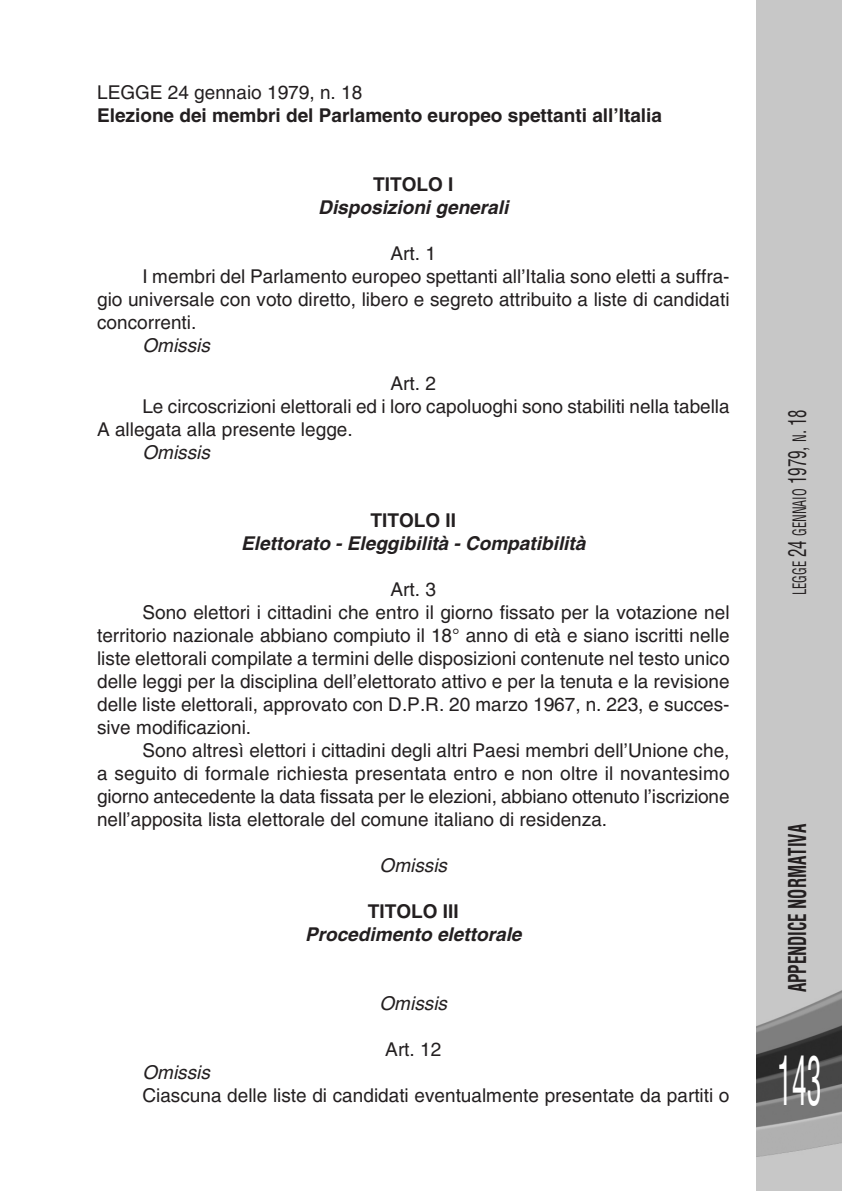
<style>
.page{position:relative;width:842px;height:1191px;background:#fff}
.page>*{position:absolute;margin:0;border:0;box-sizing:border-box;transform-origin:0 0}
.t1{font:condensed 66px "Helvetica";color:#fff;scale:.45 1}
.t2{font:700 condensed 24px "Helvetica";color:#231f20;scale:.7 1}
.t3{font:19px/23px "Helvetica";color:#231f20;text-align:justify}
.t4{font:700 19px "Helvetica";color:#231f20}
.t5{font:italic 700 19px "Helvetica";color:#231f20}
.t6{font:italic 19px "Helvetica";color:#231f20}
.t7{font:condensed 18px "Helvetica";color:#231f20;scale:.7 1}
.s1{font-size:24px}
</style>
<div class="page">
<img style="left:757px;top:0;width:85px;height:1191px">
<p class="t3" style="left:97px;top:81px;width:267px">LEGGE 24 gennaio 1979, n. 18</p>
<p class="t4" style="left:97px;top:104px;width:566px">Elezione dei membri del Parlamento europeo spettanti all’Italia</p>
<p class="t4" style="left:373px;top:173px;width:82px">TITOLO I</p>
<p class="t5" style="left:318px;top:196px;width:192px">Disposizioni generali</p>
<p class="t3" style="left:391px;top:242px;width:47px">Art. 1</p>
<p class="t3" style="left:97px;top:265px;width:634px;text-indent:45px">I membri del Parlamento europeo spettanti all’Italia sono eletti a suffra&shy;gio universale con voto diretto, libero e segreto attribuito a liste di candidati concorrenti.</p>
<p class="t6" style="left:142px;top:334px;width:69px">Omissis</p>
<p class="t3" style="left:391px;top:371px;width:47px">Art. 2</p>
<p class="t3" style="left:142px;top:394px;width:589px">Le circoscrizioni elettorali ed i loro capoluoghi sono stabiliti nella tabella</p>
<p class="t3" style="left:97px;top:417px;width:257px">A allegata alla presente legge.</p>
<p class="t6" style="left:142px;top:441px;width:69px">Omissis</p>
<p class="t4" style="left:371px;top:510px;width:87px">TITOLO II</p>
<p class="t5" style="left:241px;top:533px;width:346px">Elettorato - Eleggibilità - Compatibilità</p>
<p class="t3" style="left:391px;top:578px;width:47px">Art. 3</p>
<p class="t3" style="left:97px;top:601px;width:634px;text-indent:45px">Sono elettori i cittadini che entro il giorno fissato per la votazione nel territorio nazionale abbiano compiuto il 18° anno di età e siano iscritti nelle liste elettorali compilate a termini delle disposizioni contenute nel testo unico delle leggi per la disciplina dell’elettorato attivo e per la tenuta e la revisione delle liste elettorali, approvato con D.P.R. 20 marzo 1967, n. 223, e succes&shy;sive modificazioni.</p>
<p class="t3" style="left:97px;top:739px;width:634px;text-indent:45px">Sono altresì elettori i cittadini degli altri Paesi membri dell’Unione che, a seguito di formale richiesta presentata entro e non oltre il novantesimo giorno antecedente la data fissata per le elezioni, abbiano ottenuto l’iscrizione nell’apposita lista elettorale del comune italiano di residenza.</p>
<p class="t6" style="left:380px;top:854px;width:69px">Omissis</p>
<p class="t4" style="left:368px;top:900px;width:92px">TITOLO III</p>
<p class="t5" style="left:305px;top:923px;width:218px">Procedimento elettorale</p>
<p class="t6" style="left:379px;top:992px;width:69px">Omissis</p>
<p class="t3" style="left:385px;top:1038px;width:57px">Art. 12</p>
<p class="t6" style="left:142px;top:1061px;width:69px">Omissis</p>
<p class="t3" style="left:142px;top:1083px;width:589px">Ciascuna delle liste di candidati eventualmente presentate da partiti o</p>
<p class="t7" style="left:789px;top:595px;width:267px;rotate:-90deg">LEGGE <span class="s1">24</span> GENNAIO <span class="s1">1979,</span> N<span class="s1">. 18</span></p>
<p class="t2" style="left:784px;top:992px;width:242px;rotate:-90deg">APPENDICE NORMATIVA</p>
<p class="t1" style="left:777px;top:1043px;width:100px">143</p>
</div>
